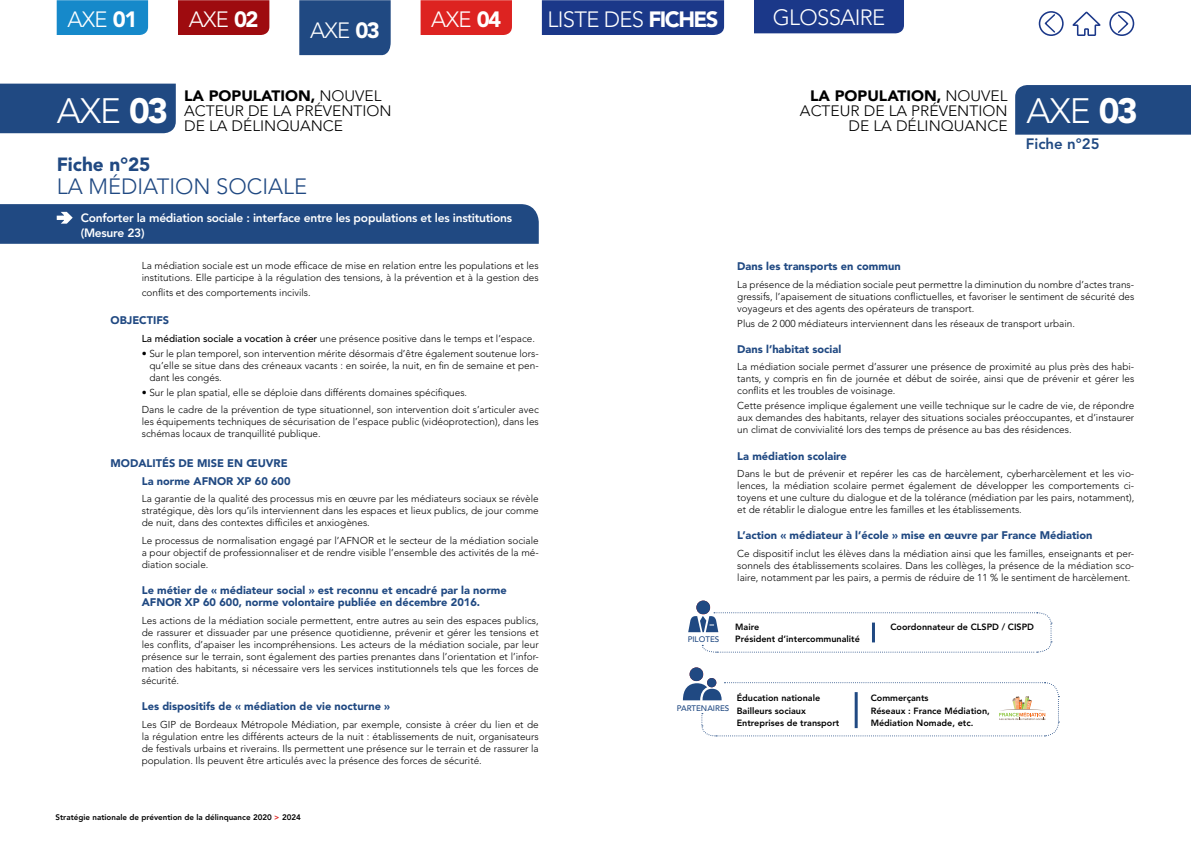
<style>
.page{position:relative;width:1191px;height:842px;background:#fff}
.page>*{position:absolute;margin:0;border:0;box-sizing:border-box;transform-origin:0 0}
.t1{font:300 35px "Avenir";letter-spacing:-.03em;color:#fff}
.t2{font:300 22px "Avenir";letter-spacing:-.03em;color:#fff}
.t3{font:300 22px "Avenir";color:#204982}
.t4{font:900 19px "Avenir";color:#204982}
.t5{font:300 15px/15px "Avenir";color:#000;text-align:right;scale:1.04 1}
.t6{font:800 15px "Avenir";color:#204982}
.t7{font:800 12px/15px "Avenir";letter-spacing:-.02em;color:#fff}
.t8{font:900 11px/17.7px "Avenir";color:#204982}
.t9{font:300 10px/12px "Avenir";color:#000;text-align:justify}
.t10{font:800 9px "Avenir";color:#000}
.t11{font:800 8px "Avenir";color:#000}
.t12{font:500 8px "Avenir";color:#204982}
.s1{font-weight:900}
.s2{font-weight:500}
.s3{color:#dd2321}
</style>
<div class="page">
<div style="left:1015px;top:85px;width:176px;height:50px;background:#204982"></div>
<div style="left:0;top:84px;width:176px;height:49px;background:#204982"></div>
<div style="left:696px;top:601px;width:14px;height:13px;background:#204982;border-radius:7px"></div>
<svg style="left:688px;top:612px;width:364px;height:41px"></svg>
<div style="left:689px;top:667px;width:14px;height:14px;background:#204982;border-radius:7px"></div>
<svg style="left:683px;top:678px;width:376px;height:59px"></svg>
<div style="left:0;top:204px;width:539px;height:40px;background:#204982"></div>
<div style="left:1038px;top:11px;width:25px;height:25px;border:2px solid #1b3889;border-radius:50%"></div>
<svg style="left:1043px;top:13px;width:13px;height:21px"></svg>
<svg style="left:1072px;top:12px;width:28px;height:24px"></svg>
<div style="left:1109px;top:11px;width:25px;height:25px;border:2px solid #1b3889;border-radius:50%"></div>
<svg style="left:1116px;top:13px;width:13px;height:21px"></svg>
<div style="left:57px;top:0;width:91px;height:35px;background:#1689ca"></div>
<div style="left:178px;top:0;width:91px;height:35px;background:#9e0b0f"></div>
<div style="left:299px;top:0;width:92px;height:55px;background:#204982"></div>
<div style="left:420px;top:0;width:92px;height:35px;background:#dd2321"></div>
<div style="left:542px;top:0;width:182px;height:35px;background:#1b3889"></div>
<div style="left:754px;top:0;width:150px;height:33px;background:#1b3889"></div>
<h2 class="t2" style="left:67px;top:6px;width:71px">Axe <span class="s1">01</span></h2>
<h2 class="t2" style="left:189px;top:6px;width:71px">Axe <span class="s1">02</span></h2>
<h2 class="t2" style="left:310px;top:17px;width:71px">Axe <span class="s1">03</span></h2>
<h2 class="t2" style="left:431px;top:6px;width:71px">Axe <span class="s1">04</span></h2>
<h2 class="t2" style="left:547px;top:6px;width:173px">LI STE DE S <span class="s1">FICHES</span></h2>
<h2 class="t2" style="left:772px;top:5px;width:114px">glossaire</h2>
<h1 class="t1" style="left:57px;top:91px;width:113px">Axe <span class="s1">03</span></h1>
<h3 class="t5" style="left:184px;top:88px;width:201px;text-align:left"><span class="s1">La population,</span> nouvel acteur de la prévention</h3>
<h3 class="t5" style="left:184px;top:118px;width:154px">de la délinquance</h3>
<h3 class="t4" style="left:57px;top:153px;width:95px">Fiche n°25</h3>
<h2 class="t3" style="left:57px;top:174px;width:252px">La médiation sociale</h2>
<p class="t7" style="left:81px;top:210px;width:433px">Conforter la médiation sociale : interface entre les populations et les institutions (Mesure 23)</p>
<h3 class="t5" style="left:800px;top:88px;width:201px"><span class="s1">La population,</span> nouvel acteur de la prévention de la délinquance</h3>
<h1 class="t1" style="left:1026px;top:91px;width:113px">Axe <span class="s1">03</span></h1>
<h3 class="t6" style="left:1025px;top:135px;width:75px">Fiche n°25</h3>
<p class="t9" style="left:142px;top:260px;width:398px">La médiation sociale est un mode efficace de mise en relation entre les populations et les institutions. Elle participe à la régulation des tensions, à la prévention et à la gestion des</p>
<p class="t9" style="left:142px;top:286px;width:170px">conflits et des comportements incivils.</p>
<p class="t8" style="left:111px;top:312px;width:8px">OBJE</p>
<p class="t8" style="left:139px;top:312px;width:31px">CTI FS</p>
<p class="t9" style="left:142px;top:333px;width:395px"><span class="s2">La médiation sociale a vocation à créer</span> une présence positive dans le temps et l’espace.</p>
<p class="t9" style="left:149px;top:347px;width:391px;text-indent:-8px">• Sur le plan temporel, son intervention mérite désormais d’être également soutenue lors&shy;qu’elle se situe dans des créneaux vacants : en soirée, la nuit, en fin de semaine et pen&shy;dant les congés.</p>
<p class="t9" style="left:142px;top:383px;width:398px;line-height:17.7px">• Sur le plan spatial, elle se déploie dans différents domaines spécifiques.<br>Dans le cadre de la prévention de type situationnel, son intervention doit s’articuler avec</p>
<p class="t9" style="left:142px;top:416px;width:398px">les équipements techniques de sécurisation de l’espace public (vidéoprotection), dans les schémas locaux de tranquillité publique.</p>
<p class="t8" style="left:111px;top:454px;width:9px">MODALITÉ</p>
<p class="t8" style="left:142px;top:454px;width:124px;text-indent:27px">S DE MISEEN ŒUVRE<br>La norme AFNOR</p>
<p class="t8" style="left:237px;top:472px;width:55px">XP 60 600</p>
<p class="t9" style="left:142px;top:493px;width:398px">La garantie de la qualité des processus mis en œuvre par les médiateurs sociaux se révèle stratégique, dès lors qu’ils interviennent dans les espaces et lieux publics, de jour comme de nuit, dans des contextes difficiles et anxiogènes.</p>
<p class="t9" style="left:142px;top:535px;width:218px">Le processus de normalisation engagé par l’AFNOR</p>
<p class="t9" style="left:142px;top:535px;width:398px;text-indent:235px">et le secteur de la médiation sociale a pour objectif de professionnaliser et de rendre visible l’ensemble des activités de la mé&shy;diation sociale.</p>
<p class="t8" style="left:142px;top:584px;width:366px;line-height:12px">Le métier de « médiateur social » est reconnu et encadré par la norme afnor xp 60 600, norme volontaire publiée en décembre 2016.</p>
<p class="t9" style="left:142px;top:614px;width:398px">Les actions de la médiation sociale permettent, entre autres au sein des espaces publics, de rassurer et dissuader par une présence quotidienne, prévenir et gérer les tensions et les conflits, d’apaiser les incompréhensions. Les acteurs de la médiation sociale, par leur présence sur le terrain, sont également des parties prenantes dans l’orientation et l’infor&shy;mation des habitants, si nécessaire vers les services institutionnels tels que les forces de sécurité.</p>
<p class="t8" style="left:142px;top:697px;width:250px">Les dispositifs de « médiation de vie nocturne »</p>
<p class="t9" style="left:142px;top:718px;width:25px">Les GIP</p>
<p class="t9" style="left:142px;top:718px;width:398px;text-indent:38px">de Bordeaux Métropole Médiation, par exemple, consiste à créer du lien et de la régulation entre les différents acteurs de la nuit : établissements de nuit, organisateurs de festivals urbains et riverains. I ls permettent une présence sur le terrain et de rassurer la population. I ls peuvent être articulés avec la présence des forces de sécurité.</p>
<p class="t11" style="left:56px;top:812px;width:247px">Stratégie nationale de prévention de la délinquance 2020 <span class="s3">&gt;</span> 2024</p>
<p class="t12" style="left:687px;top:634px;width:33px">PILOTES</p>
<p class="t8" style="left:737px;top:257px;width:165px">Dans les transports en commun</p>
<p class="t9" style="left:737px;top:278px;width:398px">La présence de la médiation sociale peut permettre la diminution du nombre d’actes trans&shy;gressifs, l’apaisement de situations conflictuelles, et favoriser le sentiment de sécurité des voyageurs et des agents des opérateurs de transport.</p>
<p class="t9" style="left:737px;top:317px;width:339px">Plus de 2 000 médiateurs interviennent dans les réseaux de transport urbain.</p>
<p class="t8" style="left:737px;top:340px;width:105px">Dans l’habitat social</p>
<p class="t9" style="left:737px;top:361px;width:398px">La médiation sociale permet d’assurer une présence de proximité au plus près des habi&shy;tants, y compris en fin de journée et début de soirée, ainsi que de prévenir et gérer les conflits et les troubles de voisinage.</p>
<p class="t9" style="left:737px;top:400px;width:398px">Cette présence implique également une veille technique sur le cadre de vie, de répondre aux demandes des habitants, relayer des situations sociales préoccupantes, et d’instaurer un climat de convivialité lors des temps de présence au bas des résidences.</p>
<p class="t8" style="left:737px;top:447px;width:111px">La médiation scolaire</p>
<p class="t9" style="left:737px;top:468px;width:398px">Dans le but de prévenir et repérer les cas de harcèlement, cyberharcèlement et les vio&shy;lences, la médiation scolaire permet également de développer les comportements ci&shy;toyens et une culture du dialogue et de la tolérance (médiation par les pairs, notamment), et de rétablir le dialogue entre les familles et les établissements.</p>
<p class="t8" style="left:737px;top:527px;width:357px">L’action « médiateur à l’école » mise en œuvre par France Médiation</p>
<p class="t9" style="left:737px;top:547px;width:398px">Ce dispositif inclut les élèves dans la médiation ainsi que les familles, enseignants et per&shy;sonnels des établissements scolaires. Dans les collèges, la présence de la médiation sco&shy;laire, notamment par les pairs, a permis de réduire de 11 % le sentiment de harcèlement.</p>
<p class="t10" style="left:735px;top:621px;width:26px">Maire</p>
<p class="t10" style="left:890px;top:621px;width:86px">Coordonnateur de CLSPD</p>
<p class="t10" style="left:1001px;top:621px;width:13px">/ CISPD</p>
<p class="t10" style="left:735px;top:634px;width:126px">Président d’intercommunalité</p>
<p class="t12" style="left:677px;top:704px;width:54px">PARTENAIRES</p>
<p class="t10" style="left:736px;top:693px;width:85px">Éducation nationale</p>
<p class="t10" style="left:870px;top:693px;width:59px">Commerçants</p>
<p class="t10" style="left:736px;top:705px;width:71px">Bailleurs sociaux</p>
<p class="t10" style="left:870px;top:705px;width:121px">Réseaux : France Médiation,</p>
<p class="t10" style="left:736px;top:718px;width:104px">Entreprises de transport</p>
<p class="t10" style="left:870px;top:718px;width:104px">Médiation Nomade, etc.</p>
</div>
